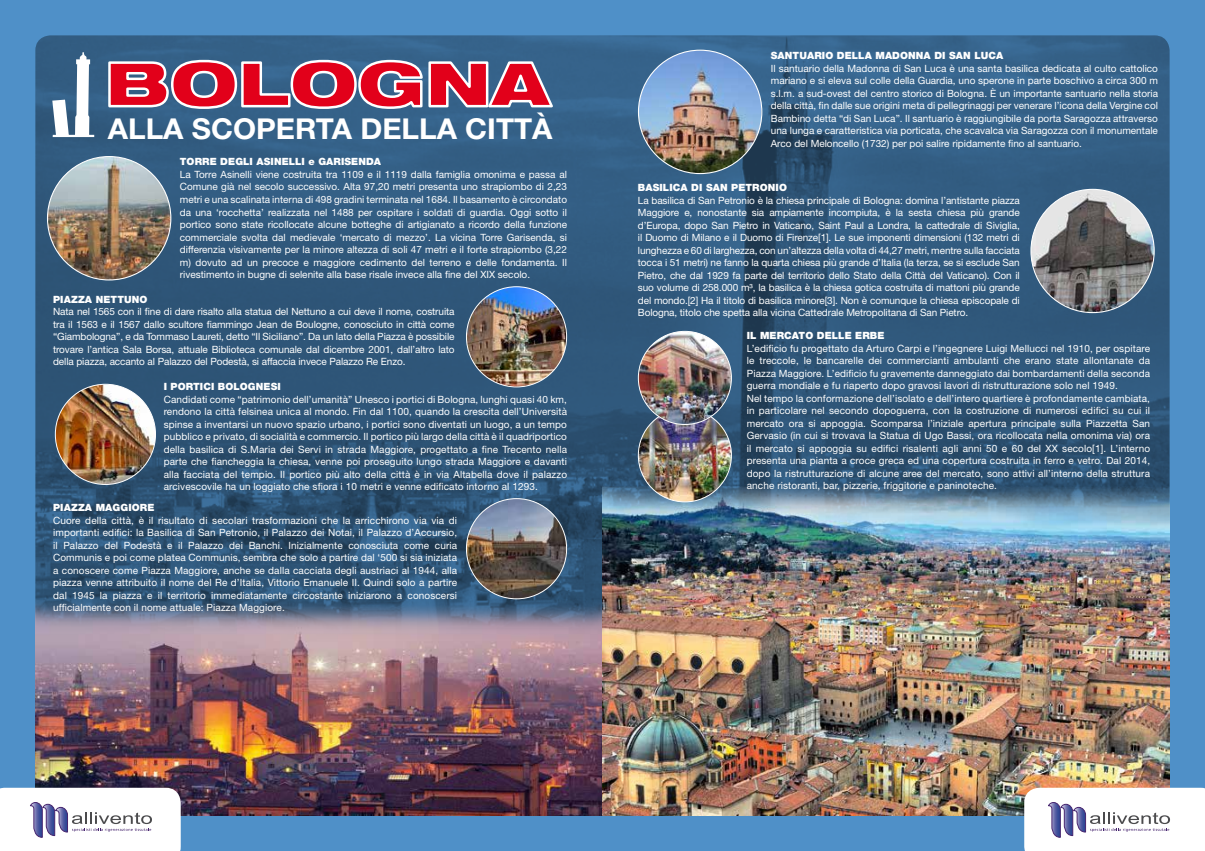
<style>
.page{position:relative;width:1205px;height:851px;background:#fff}
.page>*{position:absolute;margin:0;border:0;box-sizing:border-box;transform-origin:0 0}
.t1{font:900 expanded 60.88px "Helvetica Neue";color:#e2001a;scale:1.07 1}
.t2{font:700 28.75px "Helvetica Neue";color:#fff}
.t3{font:10px/12.5px "Helvetica Neue";letter-spacing:.01em;color:#fff;text-align:justify}
.t4{font:900 10px "Helvetica Neue";letter-spacing:.01em;color:#fff}
</style>
<div class="page">
<div style="left:0;top:0;width:1205px;height:850px;background:#4f90c8"></div>
<img style="left:35px;top:35px;width:1134px;height:556px">
<svg style="left:107px;top:59px;width:448px;height:51px;background:#5d81a1"></svg>
<img style="left:35px;top:591px;width:567px;height:224px">
<img style="left:602px;top:434px;width:567px;height:381px">
<svg style="left:0;top:787px;width:181px;height:63px;background:#e9e9ef"></svg>
<svg style="left:1024px;top:787px;width:181px;height:63px;background:#ebeaef"></svg>
<svg style="left:52px;top:52px;width:42px;height:85px;background:#88a1b6"></svg>
<img style="left:47px;top:156px;width:124px;height:124px;border-radius:62px">
<img style="left:638px;top:50px;width:123px;height:123px">
<img style="left:466px;top:287px;width:100px;height:100px;border-radius:50px">
<img style="left:1031px;top:189px;width:123px;height:123px;border-radius:62px">
<img style="left:466px;top:498px;width:100px;height:100px;border-radius:50px">
<img style="left:55px;top:384px;width:100px;height:100px">
<img style="left:638px;top:424px;width:93px;height:78px">
<img style="left:638px;top:331px;width:93px;height:93px">
<h1 class="t1" style="left:105px;top:45px;width:417px">BOLOGNA</h1>
<h2 class="t2" style="left:108px;top:111px;width:446px">ALLA SCOPERTA DELLA CITTÀ</h2>
<p class="t4" style="left:180px;top:156px;width:9px">TORRE</p>
<p class="t4" style="left:220px;top:156px;width:8px">DEGLI</p>
<p class="t4" style="left:256px;top:156px;width:7px">ASINELLI</p>
<p class="t4" style="left:308px;top:156px;width:18px">E GARISENDA</p>
<p class="t3" style="left:180px;top:168px;width:389px">La Torre Asinelli viene costruita tra 1109 e il 1119 dalla famiglia omonima e passa al Comune già nel secolo successivo. Alta 97,20 metri presenta uno strapiombo di 2,23 metri e una scalinata interna di 498 gradini terminata nel 1684. Il basamento è circondato da una ‘rocchetta’ realizzata nel 1488 per ospitare i soldati di guardia. Oggi sotto il portico sono state ricollocate alcune botteghe di artigianato a ricordo della funzione commerciale svolta dal medievale ‘mercato di mezzo’. La vicina Torre Garisenda, si differenzia visivamente per la minore altezza di soli 47 metri e il forte strapiombo (3,22 m) dovuto ad un precoce e maggiore cedimento del terreno e delle fondamenta. Il rivestimento in bugne di selenite alla base risale invece alla fine del XIX secolo.</p>
<p class="t4" style="left:53px;top:293px;width:15px">PIAZZA</p>
<p class="t4" style="left:96px;top:293px;width:9px">NETTUNO</p>
<p class="t3" style="left:53px;top:305px;width:403px">Nata nel 1565 con il fine di dare risalto alla statua del Nettuno a cui deve il nome, costruita tra il 1563 e il 1567 dallo scultore fiammingo Jean de Boulogne, conosciuto in città come “Giambologna”, e da Tommaso Laureti, detto “Il Siciliano”. Da un lato della Piazza è possibile trovare l’antica Sala Borsa, attuale Biblioteca comunale dal dicembre 2001, dall’altro lato della piazza, accanto al Palazzo del Podestà, si affaccia invece Palazzo Re Enzo.</p>
<p class="t4" style="left:164px;top:380px;width:119px">I PORTICI BOLOGNESI</p>
<p class="t3" style="left:164px;top:392px;width:405px">Candidati come “patrimonio dell’umanità” Unesco i portici di Bologna, lunghi quasi 40 km, rendono la città felsinea unica al mondo. Fin dal 1100, quando la crescita dell’Università spinse a inventarsi un nuovo spazio urbano, i portici sono diventati un luogo, a un tempo pubblico e privato, di socialità e commercio. Il portico più largo della città è il quadriportico della basilica di S.Maria dei Servi in strada Maggiore, progettato a fine Trecento nella parte che fiancheggia la chiesa, venne poi proseguito lungo strada Maggiore e davanti alla facciata del tempio. Il portico più alto della città è in via Altabella dove il palazzo arcivescovile ha un loggiato che sfiora i 10 metri e venne edificato intorno al 1293.</p>
<p class="t4" style="left:53px;top:501px;width:15px">PIAZZA</p>
<p class="t4" style="left:96px;top:501px;width:60px">MAGGIORE</p>
<p class="t3" style="left:53px;top:513px;width:405px">Cuore della città, è il risultato di secolari trasformazioni che la arricchirono via via di importanti edifici: la Basilica di San Petronio, il Palazzo dei Notai, il Palazzo d’Accursio, il Palazzo del Podestà e il Palazzo dei Banchi. Inizialmente conosciuta come curia Communis e poi come platea Communis, sembra che solo a partire dal ‘500 si sia iniziata a conoscere come Piazza Maggiore, anche se dalla cacciata degli austriaci al 1944, alla piazza venne attribuito il nome del Re d’Italia, Vittorio Emanuele II. Quindi solo a partire dal 1945 la piazza e il territorio immediatamente circostante iniziarono a conoscersi ufficialmente con il nome attuale: Piazza Maggiore.</p>
<p class="t4" style="left:771px;top:50px;width:234px">SANTUARIO DELLA MADONNA DI SAN LUCA</p>
<p class="t3" style="left:771px;top:62px;width:389px">Il santuario della Madonna di San Luca è una santa basilica dedicata al culto cattolico mariano e si eleva sul colle della Guardia, uno sperone in parte boschivo a circa 300 m s.l.m. a sud-ovest del centro storico di Bologna. È un importante santuario nella storia della città, fin dalle sue origini meta di pellegrinaggi per venerare l’icona della Vergine col Bambino detta “di San Luca”. Il santuario è raggiungibile da porta Saragozza attraverso una lunga e caratteristica via porticata, che scavalca via Saragozza con il monumentale Arco del Meloncello (1732) per poi salire ripidamente fino al santuario.</p>
<p class="t4" style="left:638px;top:182px;width:150px">BASILICA DI SAN PETRONIO</p>
<p class="t3" style="left:638px;top:194px;width:383px">La basilica di San Petronio è la chiesa principale di Bologna: domina l’antistante piazza Maggiore e, nonostante sia ampiamente incompiuta, è la sesta chiesa più grande d’Europa, dopo San Pietro in Vaticano, Saint Paul a Londra, la cattedrale di Siviglia, il Duomo di Milano e il Duomo di Firenze[1]. Le sue imponenti dimensioni (132 metri di lunghezza e 60 di larghezza, con un’altezza della volta di 44,27 metri, mentre sulla facciata tocca i 51 metri) ne fanno la quarta chiesa più grande d’Italia (la terza, se si esclude San Pietro, che dal 1929 fa parte del territorio dello Stato della Città del Vaticano). Con il suo volume di 258.000 m³, la basilica è la chiesa gotica costruita di mattoni più grande del mondo.[2] Ha il titolo di basilica minore[3]. Non è comunque la chiesa episcopale di Bologna, titolo che spetta alla vicina Cattedrale Metropolitana di San Pietro.</p>
<p class="t4" style="left:747px;top:329px;width:139px">IL MERCATO DELLE ERBE</p>
<p class="t3" style="left:747px;top:342px;width:405px;text-align:left">L’edificio fu progettato da Arturo Carpi e l’ingegnere Luigi Mellucci nel 1910, per ospitare le treccole, le bancarelle dei commercianti ambulanti che erano state allontanate da Piazza Maggiore. L’edificio fu gravemente danneggiato dai bombardamenti della seconda guerra mondiale e fu riaperto dopo gravosi lavori di ristrutturazione solo nel 1949.<br>Nel tempo la conformazione dell’isolato e dell’intero quartiere è profondamente cambiata, in particolare nel secondo dopoguerra, con la costruzione di numerosi edifici su cui il mercato ora si appoggia. Scomparsa l’iniziale apertura principale sulla Piazzetta San Gervasio (in cui si trovava la Statua di Ugo Bassi, ora ricollocata nella omonima via) ora il mercato si appoggia su edifici risalenti agli anni 50 e 60 del XX secolo[1]. L’interno presenta una pianta a croce greca ed una copertura costruita in ferro e vetro. Dal 2014, dopo la ristrutturazione di alcune aree del mercato, sono attivi all’interno della struttura anche ristoranti, bar, pizzerie, friggitorie e paninoteche.</p>
</div>
